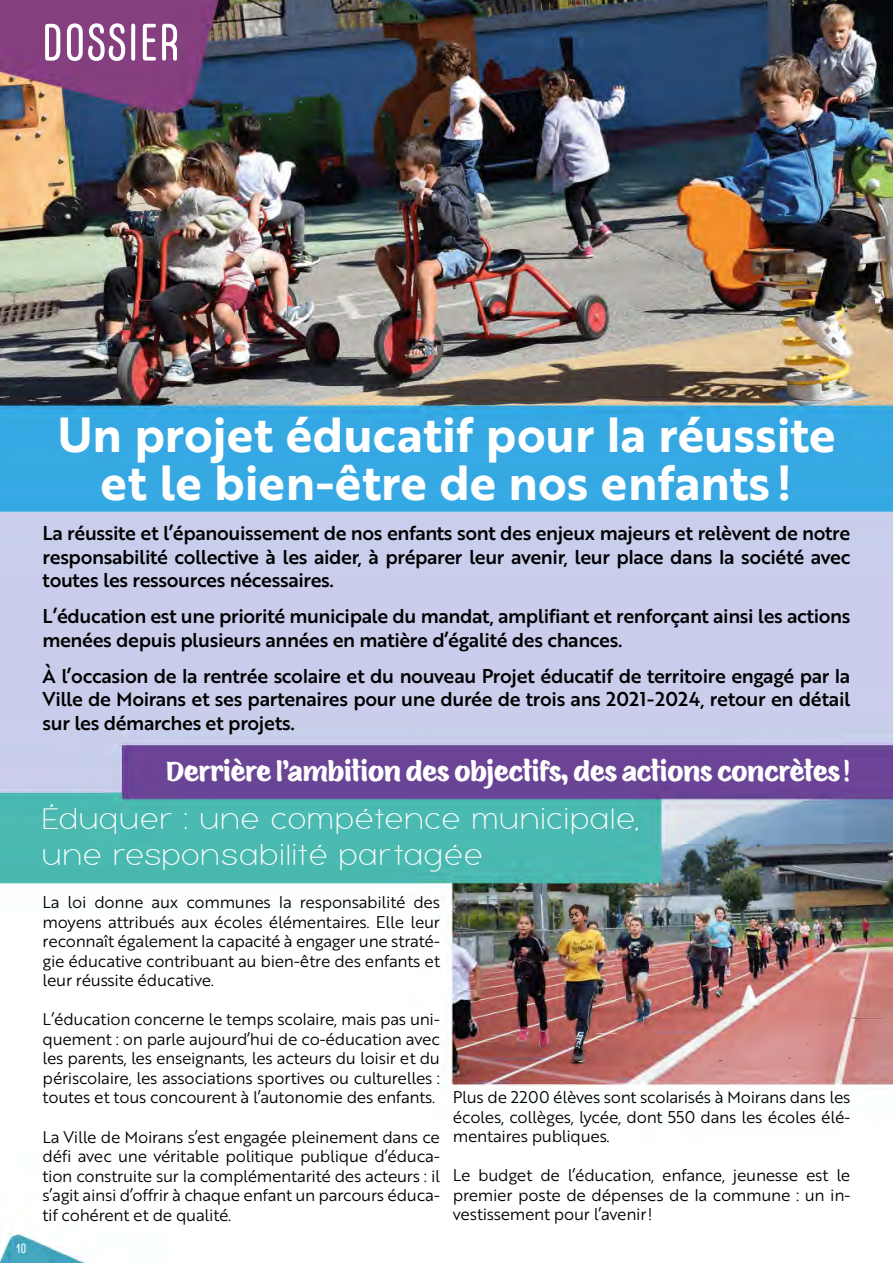
<style>
.page{position:relative;width:893px;height:1263px;background:#fff}
.page>*{position:absolute;margin:0;border:0;box-sizing:border-box;transform-origin:0 0}
.t1{font:52.5px "Carl Marx";color:#fff}
.t2{font:48px/48px "Brother 1816 Bold";color:#fff;text-align:center}
.t3{font:200 33px/36px "Bubbleboddy";letter-spacing:.06em;color:#fff}
.t4{font:27px "Eds Market";color:#fff}
.t5{font:19.5px/23.4px "Brother 1816 Medium";letter-spacing:-.02em;color:#000;text-align:justify}
.t6{font:16.5px/19.5px "Brother 1816 Book";letter-spacing:-.02em;color:#000;text-align:justify}
.t7{font:13.5px "Carl Marx";color:#fff}
</style>
<div class="page">
<img style="left:0;top:0;width:893px;height:1263px">
<h1 class="t1" style="left:41px;top:13px;width:140px">DOSSIER</h1>
<p class="t7" style="left:16px;top:1241px;width:12px">10</p>
<h2 class="t2" style="left:57px;top:409px;width:780px">Un projet éducatif pour la réussite et le bien-être de nos enfants !</h2>
<p class="t5" style="left:43px;top:521px;width:809px">La réussite et l’épanouissement de nos enfants sont des enjeux majeurs et relèvent de notre responsabilité collective à les aider, à préparer leur avenir, leur place dans la société avec toutes les ressources nécessaires.</p>
<p class="t5" style="left:43px;top:604px;width:809px">L’éducation est une priorité municipale du mandat, amplifiant et renforçant ainsi les actions menées depuis plusieurs années en matière d’égalité des chances.</p>
<p class="t5" style="left:43px;top:663px;width:809px">À l’occasion de la rentrée scolaire et du nouveau Projet éducatif de territoire engagé par la Ville de Moirans et ses partenaires pour une durée de trois ans 2021-2024, retour en détail sur les démarches et projets.</p>
<h3 class="t4" style="left:166px;top:752px;width:685px">Derrière l’ambition des objectifs, des actions concrètes !</h3>
<h3 class="t3" style="left:43px;top:801px;width:597px">Éduquer : une compétence municipale, une responsabilité partagée</h3>
<p class="t6" style="left:43px;top:892px;width:399px">La loi donne aux communes la responsabilité des moyens attribués aux écoles élémentaires. Elle leur reconnaît également la capacité à engager une straté&shy;gie éducative contribuant au bien-être des enfants et leur réussite éducative.</p>
<p class="t6" style="left:43px;top:1009px;width:399px">L’éducation concerne le temps scolaire, mais pas uni&shy;quement : on parle aujourd’hui de co-éducation avec les parents, les enseignants, les acteurs du loisir et du périscolaire, les associations sportives ou culturelles : toutes et tous concourent à l’autonomie des enfants.</p>
<p class="t6" style="left:43px;top:1126px;width:399px">La Ville de Moirans s’est engagée pleinement dans ce défi avec une véritable politique publique d’éduca&shy;tion construite sur la complémentarité des acteurs : il s’agit ainsi d’offrir à chaque enfant un parcours éduca&shy;tif cohérent et de qualité.</p>
<p class="t6" style="left:453px;top:1087px;width:399px">Plus de 2200 élèves sont scolarisés à Moirans dans les écoles, collèges, lycée, dont 550 dans les écoles élé&shy;mentaires publiques.</p>
<p class="t6" style="left:453px;top:1165px;width:399px">Le budget de l’éducation, enfance, jeunesse est le premier poste de dépenses de la commune : un in&shy;vestissement pour l’avenir!</p>
</div>
